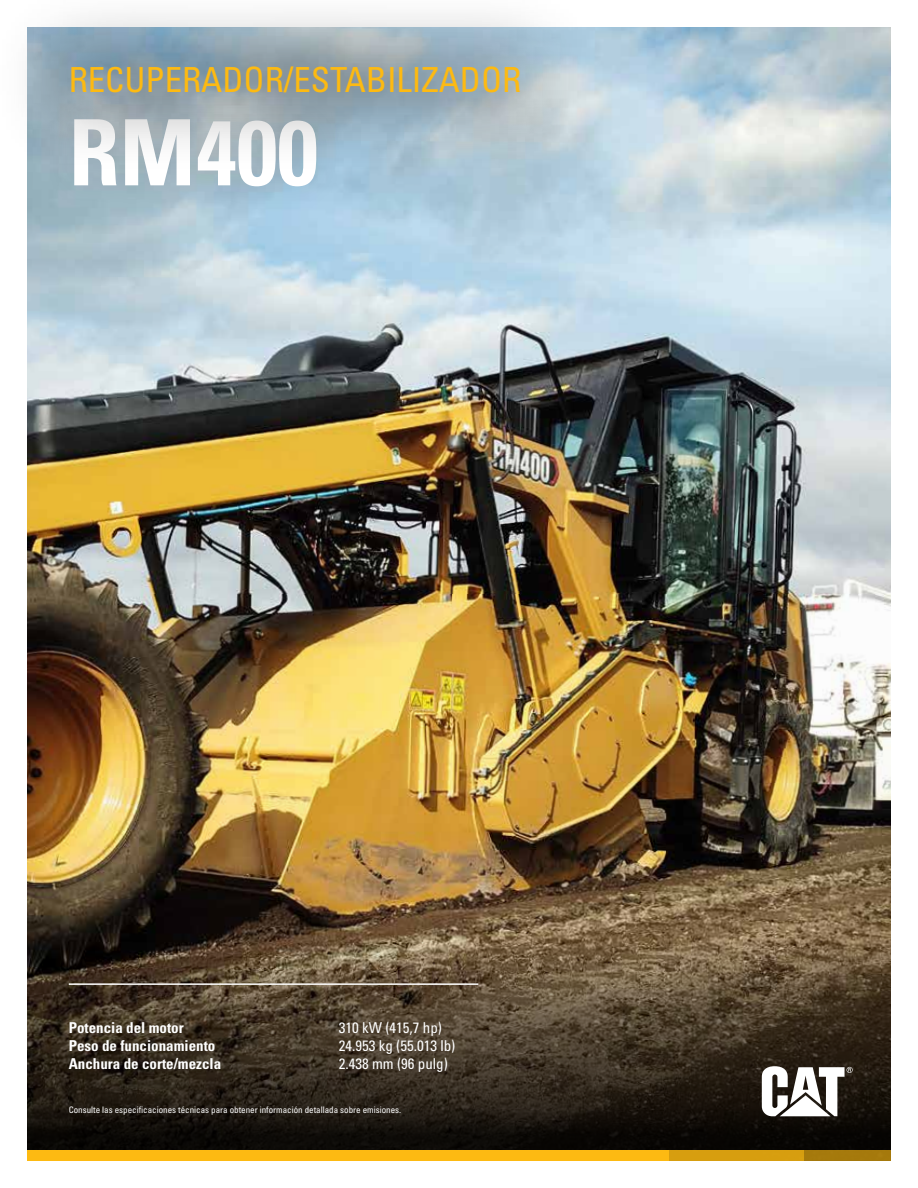
<style>
.page{position:relative;width:918px;height:1188px;background:#fff}
.page>*{position:absolute;margin:0;border:0;box-sizing:border-box;transform-origin:0 0}
.t1{font:91.5px "Univers LTCYR 67 Bold Cond";color:#fff}
.t2{font:condensed 34.5px "Univers LTCYR 57";color:#fdba12}
.t3{font:15px "Univers LTCYR 67 Bold Cond";color:#fff}
.t4{font:condensed 15px "Univers LTCYR 57";color:#fff}
.t5{font:condensed 9px "Univers LTCYR 57";color:#fff}
</style>
<div class="page">
<img style="left:27px;top:27px;width:864px;height:567px">
<img style="left:27px;top:594px;width:864px;height:557px">
<div style="left:43px;top:89px;width:304px;height:128px;background:#000;opacity:.12"></div>
<div style="left:27px;top:1151px;width:641px;height:10px;background:#fdba12"></div>
<div style="left:667px;top:1151px;width:137px;height:10px;background:#d79e0f"></div>
<div style="left:804px;top:1151px;width:87px;height:10px;background:#a57a0c"></div>
<div style="left:0;top:0;width:600px;height:174px;background:#000;opacity:.35"></div>
<svg style="left:762px;top:1066px;width:91px;height:50px"></svg>
<hr style="left:69px;top:983px;width:409px;height:2px;background:#fff">
<h2 class="t2" style="left:69px;top:58px;width:454px">RECUPERADOR/ESTABILIZADOR</h2>
<h1 class="t1" style="left:69px;top:97px;width:250px">RM400</h1>
<h3 class="t3" style="left:69px;top:1019px;width:117px">Potencia del motor</h3>
<h3 class="t4" style="left:339px;top:1019px;width:105px">310 kW (415,7 hp)</h3>
<h3 class="t3" style="left:69px;top:1037px;width:148px">Peso de funcionamiento</h3>
<h3 class="t4" style="left:339px;top:1037px;width:118px">24.953 kg (55.013 lb)</h3>
<h3 class="t3" style="left:69px;top:1055px;width:154px">Anchura de corte/mezcla</h3>
<h3 class="t4" style="left:339px;top:1055px;width:111px">2.438 mm (96 pulg)</h3>
<p class="t5" style="left:69px;top:1105px;width:334px">Consulte las especificaciones técnicas para obtener información detallada sobre emisiones.</p>
</div>
